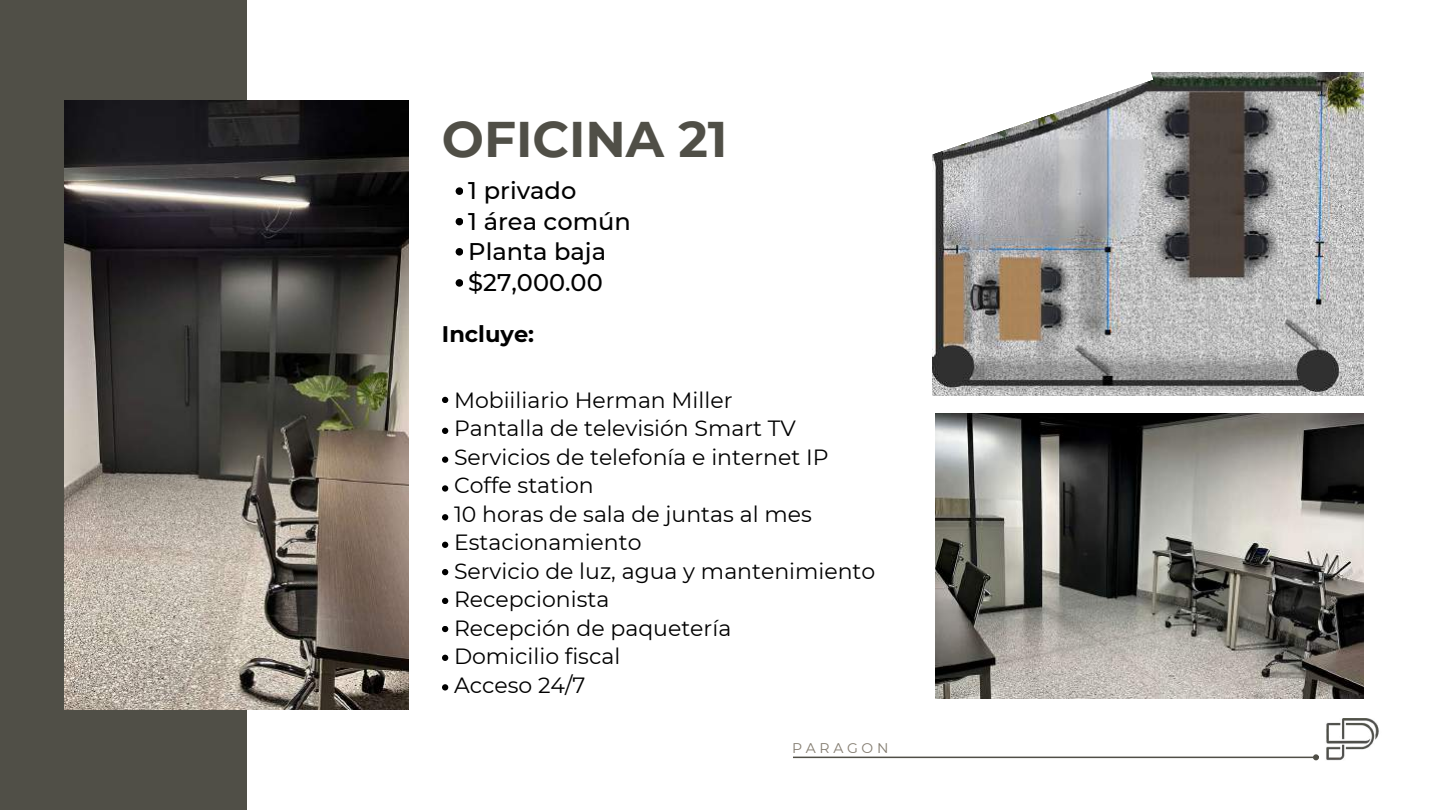
<style>
.page{position:relative;width:1440px;height:810px;background:#fff}
.page>*{position:absolute;margin:0;border:0;box-sizing:border-box;transform-origin:0 0}
.t1{font:700 50px "Montserrat";color:#504f47}
.t2{font:500 24.1px/30.7px "Montserrat";color:#000}
.t3{font:700 22.5px "Montserrat";color:#000}
.t4{font:22px/28.5px "Montserrat";color:#000}
.t5{font:14px "Montserrat";letter-spacing:.26em;color:#837c70}
</style>
<div class="page">
<hr style="left:793px;top:757px;width:520px;height:1px;background:#504f47">
<svg style="left:1313px;top:754px;width:4px;height:6px"></svg>
<div style="left:456px;top:187px;width:7px;height:8px;background:#000;border-radius:50%"></div>
<div style="left:456px;top:218px;width:7px;height:7px;background:#000;border-radius:50%"></div>
<div style="left:456px;top:248px;width:7px;height:8px;background:#000;border-radius:50%"></div>
<div style="left:456px;top:279px;width:7px;height:8px;background:#000;border-radius:50%"></div>
<img style="left:1317px;top:718px;width:62px;height:43px">
<img style="left:932px;top:72px;width:431px;height:324px">
<svg style="left:932px;top:72px;width:222px;height:94px"></svg>
<img style="left:936px;top:413px;width:427px;height:286px">
<div style="left:0;top:0;width:246px;height:810px;background:#504f47"></div>
<img style="left:65px;top:101px;width:344px;height:609px">
<svg style="left:442px;top:397px;width:6px;height:6px"></svg>
<svg style="left:442px;top:428px;width:6px;height:6px"></svg>
<svg style="left:442px;top:457px;width:6px;height:6px"></svg>
<div style="left:442px;top:485px;width:6px;height:7px;background:#000;border-radius:50%"></div>
<svg style="left:442px;top:514px;width:6px;height:6px"></svg>
<svg style="left:442px;top:542px;width:6px;height:6px"></svg>
<svg style="left:442px;top:569px;width:6px;height:6px"></svg>
<svg style="left:442px;top:598px;width:6px;height:6px"></svg>
<svg style="left:442px;top:626px;width:6px;height:6px"></svg>
<svg style="left:442px;top:655px;width:6px;height:6px"></svg>
<div style="left:442px;top:684px;width:6px;height:7px;background:#000;border-radius:50%"></div>
<h1 class="t1" style="left:442px;top:109px;width:287px">OFICINA 21</h1>
<p class="t2" style="left:468px;top:175px;width:164px">1 privado<br>1 área común<br>Planta baja $27,000.00</p>
<p class="t3" style="left:442px;top:320px;width:94px">Incluye:</p>
<p class="t4" style="left:454px;top:385px;width:423px">Mobiiliario Herman Miller<br>Pantalla de televisión Smart TV<br>Servicios de telefonía e internet IP<br>Coffe station<br>10 horas de sala de juntas al mes<br>Estacionamiento<br>Servicio de luz, agua y mantenimiento<br>Recepcionista<br>Recepción de paquetería<br>Domicilio fiscal<br>Acceso 24/7</p>
<p class="t5" style="left:792px;top:739px;width:98px">PARAGON</p>
</div>
